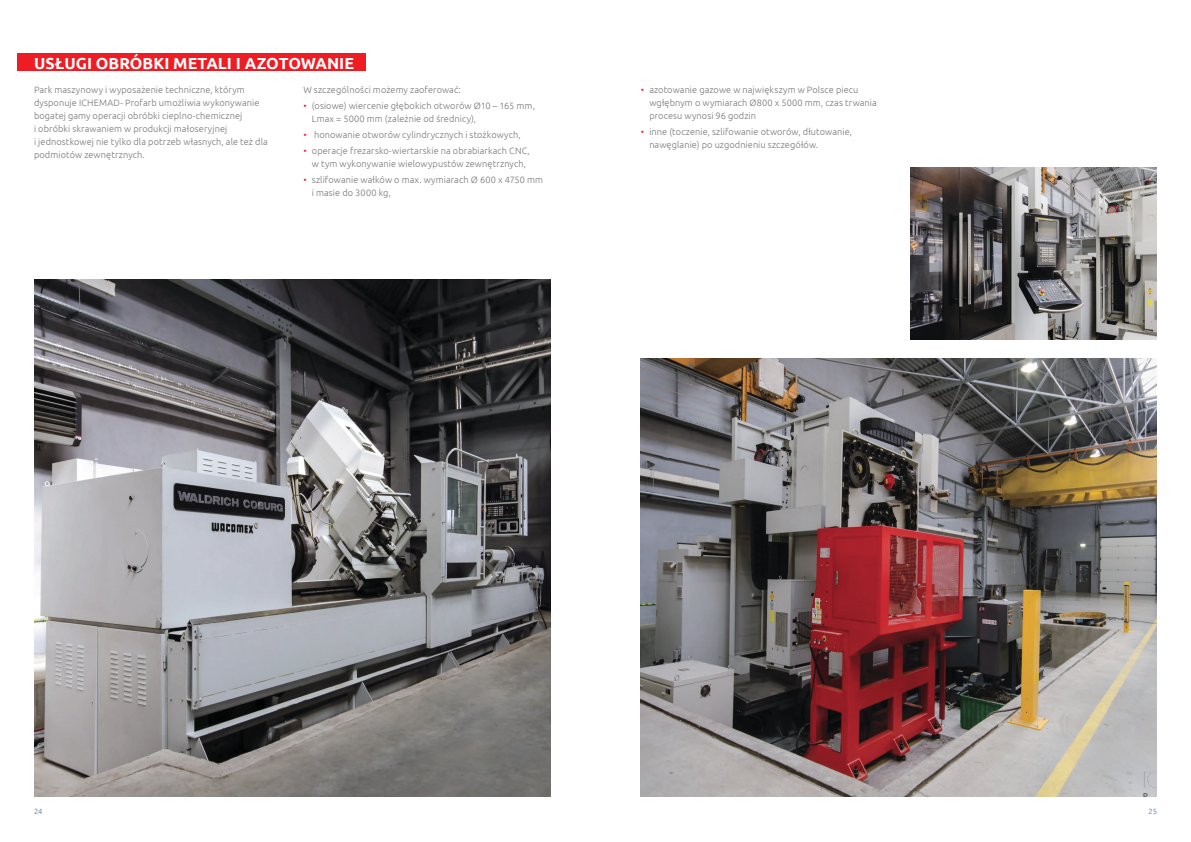
<style>
.page{position:relative;width:1191px;height:842px;background:#fff}
.page>*{position:absolute;margin:0;border:0;box-sizing:border-box;transform-origin:0 0}
.naglowek_01_BIALY{font:700 16px "Ubuntu";color:#fff}
.body_01{font:300 9.2px/13px "Ubuntu";letter-spacing:.01em;color:#77777a}
.PAGINA_prawa{font:300 7.5px "Ubuntu";color:#416e9f}
.PAGINA{font:300 7.5px "Ubuntu";color:#416e9f}
.s1{color:#ee1d23}
</style>
<div class="page">
<div style="left:17px;top:54px;width:348px;height:17px;background:#ee1d23"></div>
<img style="left:910px;top:167px;width:246px;height:172px">
<img style="left:641px;top:359px;width:516px;height:438px">
<img style="left:34px;top:280px;width:516px;height:517px">
<p class="naglowek_01_BIALY" style="left:34px;top:54px;width:321px">USŁUGI OBRÓBKI METALI I AZOTOWANIE</p>
<p class="body_01" style="left:34px;top:83px;width:235px">Park maszynowy i wyposażenie techniczne, którym dysponuje ICHEMAD- Profarb umożliwia wykonywanie bogatej gamy operacji obróbki cieplno-chemicznej<br>i obróbki skrawaniem w produkcji małoseryjnej<br>i jednostkowej nie tylko dla potrzeb własnych, ale też dla podmiotów zewnętrznych.</p>
<p class="body_01" style="left:303px;top:83px;width:159px">W szczególności możemy zaoferować:</p>
<p class="body_01" style="left:312px;top:99px;width:224px;text-indent:-9px"><span class="s1">•</span> (osiowe) wiercenie głębokich otworów Ø10 – 165 mm,<br>Lmax = 5000 mm (zależnie od średnicy),</p>
<p class="body_01" style="left:303px;top:128px;width:219px"><span class="s1">•</span> honowanie otworów cylindrycznych i stożkowych,</p>
<p class="body_01" style="left:303px;top:144px;width:228px;text-align:center"><span class="s1">•</span> operacje frezarsko-wiertarskie na obrabiarkach CNC, w tym wykonywanie wielowypustów zewnętrznych,</p>
<p class="body_01" style="left:312px;top:173px;width:233px;text-indent:-9px"><span class="s1">•</span> szlifowanie wałków o max. wymiarach Ø 600 x 4750 mm i masie do 3000 kg,</p>
<p class="body_01" style="left:649px;top:83px;width:229px;text-indent:-9px"><span class="s1">•</span> azotowanie gazowe w największym w Polsce piecu wgłębnym o wymiarach Ø800 x 5000 mm, czas trwania procesu wynosi 96 godzin</p>
<p class="body_01" style="left:649px;top:125px;width:204px;text-indent:-9px"><span class="s1">•</span> inne (toczenie, szlifowanie otworów, dłutowanie, nawęglanie) po uzgodnieniu szczegółów.</p>
<p class="PAGINA_prawa" style="left:34px;top:807px;width:10px">24</p>
<p class="PAGINA" style="left:1148px;top:807px;width:10px">25</p>
</div>
